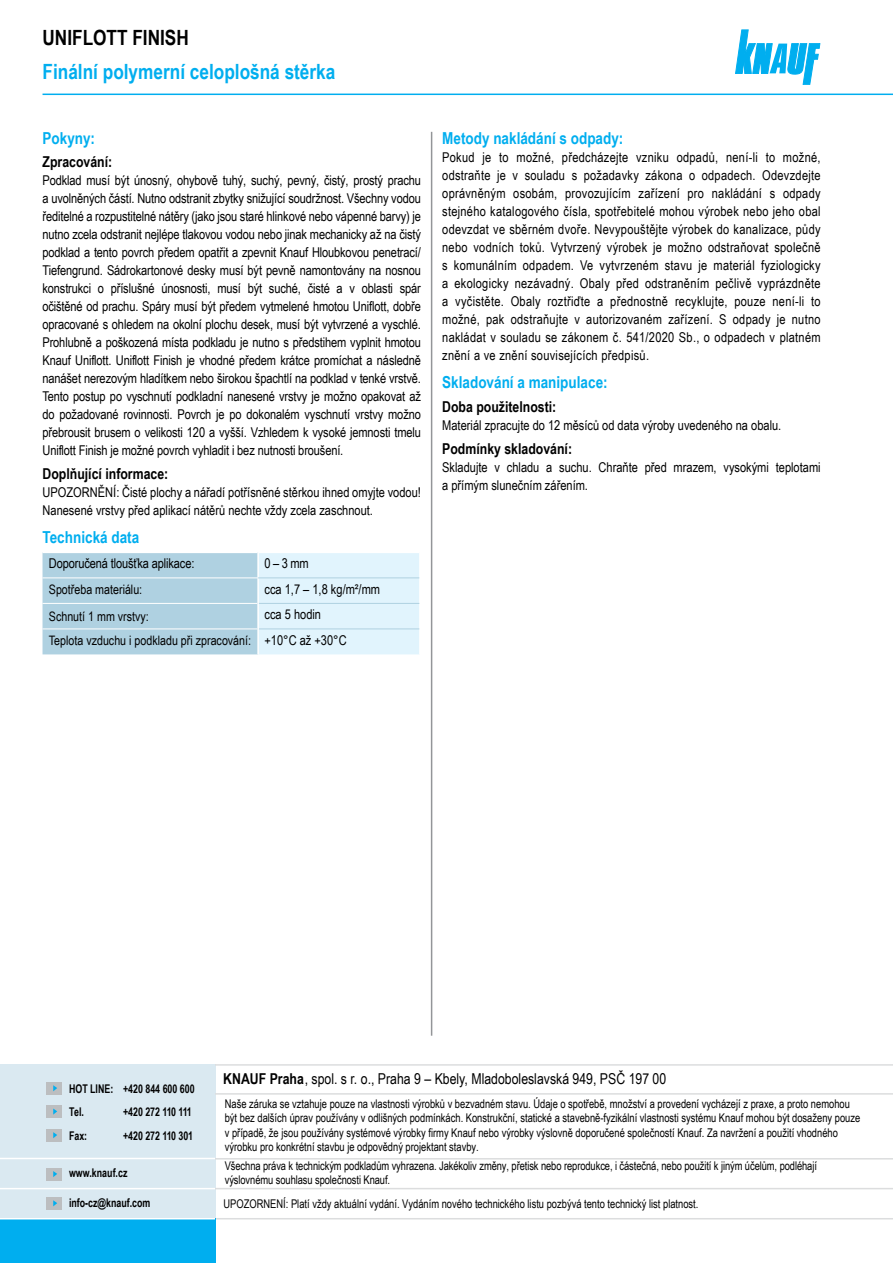
<style>
.page{position:relative;width:893px;height:1263px;background:#fff}
.page>*{position:absolute;margin:0;border:0;box-sizing:border-box;transform-origin:0 0}
.t1{font:700 21px "Arial Narrow";color:#00aeef}
.t2{font:700 21px "Arial Narrow";color:#000}
.t3{font:700 16.5px "Arial Narrow";color:#00aeef}
.t4{font:700 15px "Arial Narrow";color:#000}
.t5{font:15px "Arial Narrow";color:#000}
.t6{font:13.5px/18px "Arial Narrow";color:#000;text-align:justify}
.t7{font:13.05px "Arial Narrow";color:#000}
.t8{font:12px/14.4px "Arial Narrow";color:#000;scale:.95 1}
.t9{font:700 12px/23.5px "Arial Narrow";color:#000;scale:.9 1}
.t10{font:700 12px "Arial Narrow";letter-spacing:-.025em;color:#000;scale:.9 1}
.s1{font-size:13.5px}
.s2{font-weight:700}
</style>
<div class="page">
<svg style="left:735px;top:30px;width:85px;height:54px"></svg>
<hr style="left:431px;top:132px;width:1px;height:904px;background:#939598">
<hr style="left:43px;top:94px;width:850px;height:1px;background:#00aeef">
<svg style="left:43px;top:552px;width:377px;height:102px;background:#c5e0ed"></svg>
<hr style="left:258px;top:577px;width:161px;height:1px;background:#afd1e1">
<hr style="left:259px;top:603px;width:160px;height:1px;background:#afd1e1">
<hr style="left:259px;top:628px;width:160px;height:1px;background:#afd1e1">
<hr style="left:43px;top:577px;width:215px;height:1px;background:#fff">
<hr style="left:43px;top:628px;width:214px;height:1px;background:#fff">
<hr style="left:43px;top:603px;width:214px;height:1px;background:#fff">
<hr style="left:257px;top:603px;width:2px;height:26px;background:#fff">
<hr style="left:43px;top:552px;width:214px;height:1px;background:#fff">
<hr style="left:259px;top:552px;width:160px;height:1px;background:#fff">
<div style="left:0;top:1064px;width:215px;height:155px;background:#dae9f1"></div>
<hr style="left:0;top:1158px;width:215px;height:1px;background:#fff">
<hr style="left:0;top:1188px;width:215px;height:1px;background:#fff">
<hr style="left:215px;top:1158px;width:678px;height:1px;background:#dcddde">
<hr style="left:215px;top:1093px;width:678px;height:1px;background:#dcddde">
<hr style="left:215px;top:1188px;width:678px;height:1px;background:#dcddde">
<div style="left:47px;top:1197px;width:15px;height:12px;background:#bcbec0"></div>
<svg style="left:53px;top:1200px;width:4px;height:6px"></svg>
<div style="left:47px;top:1168px;width:15px;height:12px;background:#bcbec0"></div>
<svg style="left:53px;top:1171px;width:4px;height:6px"></svg>
<div style="left:47px;top:1105px;width:15px;height:13px;background:#bcbec0"></div>
<svg style="left:53px;top:1108px;width:4px;height:7px"></svg>
<div style="left:47px;top:1129px;width:15px;height:12px;background:#bcbec0"></div>
<svg style="left:53px;top:1132px;width:4px;height:6px"></svg>
<div style="left:47px;top:1082px;width:15px;height:12px;background:#bcbec0"></div>
<svg style="left:53px;top:1085px;width:4px;height:6px"></svg>
<hr style="left:215px;top:1064px;width:678px;height:2px;background:#dcddde">
<hr style="left:215px;top:1218px;width:678px;height:1px;background:#dcddde">
<div style="left:0;top:1218px;width:215px;height:45px;background:#00aeef"></div>
<hr style="left:0;top:1218px;width:215px;height:1px;background:#fff">
<h1 class="t2" style="left:43px;top:22px;width:148px">UNIFLOTT FINISH</h1>
<h1 class="t1" style="left:43px;top:56px;width:294px">Finální polymerní celoplošná stěrka</h1>
<p class="t3" style="left:43px;top:125px;width:54px">Pokyny:</p>
<p class="t4" style="left:43px;top:151px;width:71px">Zpracování:</p>
<p class="t6" style="left:43px;top:171px;width:380px">Podklad musí být únosný, ohybově tuhý, suchý, pevný, čistý, prostý prachu a uvolněných částí. Nutno odstranit zbytky snižující soudržnost. Všechny vodou ředitelné a rozpustitelné nátěry (jako jsou staré hlinkové nebo vápenné barvy) je nutno zcela odstranit nejlépe tlakovou vodou nebo jinak mechanicky až na čistý podklad a tento povrch předem opatřit a zpevnit Knauf Hloubkovou penetrací/ Tiefengrund. Sádrokartonové desky musí být pevně namontovány na nosnou konstrukci o příslušné únosnosti, musí být suché, čisté a v oblasti spár očištěné od prachu. Spáry musí být předem vytmelené hmotou Uniflott, dobře opracované s ohledem na okolní plochu desek, musí být vytvrzené a vyschlé.<br>Prohlubně a poškozená místa podkladu je nutno s předstihem vyplnit hmotou Knauf Uniflott. Uniflott Finish je vhodné předem krátce promíchat a následně nanášet nerezovým hladítkem nebo širokou špachtlí na podklad v tenké vrstvě.<br>Tento postup po vyschnutí podkladní nanesené vrstvy je možno opakovat až do požadované rovinnosti. Povrch je po dokonalém vyschnutí vrstvy možno přebrousit brusem o velikosti 120 a vyšší. Vzhledem k vysoké jemnosti tmelu Uniflott Finish je možné povrch vyhladit i bez nutnosti broušení.</p>
<p class="t4" style="left:43px;top:462px;width:127px">Doplňující informace:</p>
<p class="t6" style="left:43px;top:482px;width:380px">UPOZORNĚNÍ: Čisté plochy a nářadí potřísněné stěrkou ihned omyjte vodou!<br>Nanesené vrstvy před aplikací nátěrů nechte vždy zcela zaschnout.</p>
<p class="t3" style="left:43px;top:525px;width:98px">Technická data</p>
<p class="t6" style="left:49px;top:554px;width:147px">Doporučená tloušťka aplikace:</p>
<p class="t6" style="left:264px;top:554px;width:46px">0 – 3 mm</p>
<p class="t7" style="left:49px;top:579px;width:95px">Spotřeba materiálu:</p>
<p class="t6" style="left:264px;top:580px;width:117px">cca 1,7 – 1,8 kg/m²/mm</p>
<p class="t7" style="left:49px;top:607px;width:101px">Schnutí 1 mm vrstvy:</p>
<p class="t6" style="left:264px;top:605px;width:58px">cca 5 hodin</p>
<p class="t7" style="left:49px;top:630px;width:299px">Teplota vzduchu i podkladu při zpracování: <span class="s1">+10°C až +30°C</span></p>
<p class="t3" style="left:442px;top:125px;width:183px">Metody nakládání s odpady:</p>
<p class="t6" style="left:442px;top:147px;width:380px">Pokud je to možné, předcházejte vzniku odpadů, není-li to možné, odstraňte je v souladu s požadavky zákona o odpadech. Odevzdejte oprávněným osobám, provozujícím zařízení pro nakládání s odpady stejného katalogového čísla, spotřebitelé mohou výrobek nebo jeho obal odevzdat ve sběrném dvoře. Nevypouštějte výrobek do kanalizace, půdy nebo vodních toků. Vytvrzený výrobek je možno odstraňovat společně s komunálním odpadem. Ve vytvrzeném stavu je materiál fyziologicky a ekologicky nezávadný. Obaly před odstraněním pečlivě vyprázdněte a vyčistěte. Obaly roztřiďte a přednostně recyklujte, pouze není-li to možné, pak odstraňujte v autorizovaném zařízení. S odpady je nutno nakládat v souladu se zákonem č. 541/2020 Sb., o odpadech v platném znění a ve znění souvisejících předpisů.</p>
<p class="t3" style="left:442px;top:370px;width:167px">Skladování a manipulace:</p>
<p class="t4" style="left:442px;top:396px;width:116px">Doba použitelnosti:</p>
<p class="t6" style="left:442px;top:416px;width:341px">Materiál zpracujte do 12 měsíců od data výroby uvedeného na obalu.</p>
<p class="t4" style="left:442px;top:437px;width:131px">Podmínky skladování:</p>
<p class="t6" style="left:442px;top:458px;width:380px">Skladujte v chladu a suchu. Chraňte před mrazem, vysokými teplotami a přímým slunečním zářením.</p>
<p class="t9" style="left:69px;top:1076px;width:141px">HOT LINE: +420 844 600 600<br>Tel.</p>
<p class="t10" style="left:123px;top:1103px;width:78px">+420 272 110 111</p>
<p class="t9" style="left:69px;top:1123px;width:22px">Fax:</p>
<p class="t9" style="left:123px;top:1123px;width:79px">+420 272 110 301</p>
<p class="t9" style="left:69px;top:1160px;width:66px">www.knauf.cz</p>
<p class="t9" style="left:69px;top:1190px;width:92px">info-cz@knauf.com</p>
<p class="t5" style="left:223px;top:1067px;width:445px"><span class="s2">KNAUF Praha</span>, spol. s r. o., Praha 9 – Kbely, Mladoboleslavská 949, PSČ 197 00</p>
<p class="t8" style="left:225px;top:1096px;width:670px">Naše záruka se vztahuje pouze na vlastnosti výrobků v bezvadném stavu. Údaje o spotřebě, množství a provedení vycházejí z praxe, a proto nemohou být bez dalších úprav používány v odlišných podmínkách. Konstrukční, statické a stavebně-fyzikální vlastnosti systému Knauf mohou být dosaženy pouze v případě, že jsou používány systémové výrobky firmy Knauf nebo výrobky výslovně doporučené společností Knauf. Za navržení a použití vhodného výrobku pro konkrétní stavbu je odpovědný projektant stavby.</p>
<p class="t8" style="left:225px;top:1159px;width:625px;line-height:13.5px">Všechna práva k technickým podkladům vyhrazena. Jakékoliv změny, přetisk nebo reprodukce, i částečná, nebo použití k jiným účelům, podléhají výslovnému souhlasu společnosti Knauf.</p>
<p class="t8" style="left:224px;top:1196px;width:501px">UPOZORNENÍ: Platí vždy aktuální vydání. Vydáním nového technického listu pozbývá tento technický list platnost.</p>
</div>
